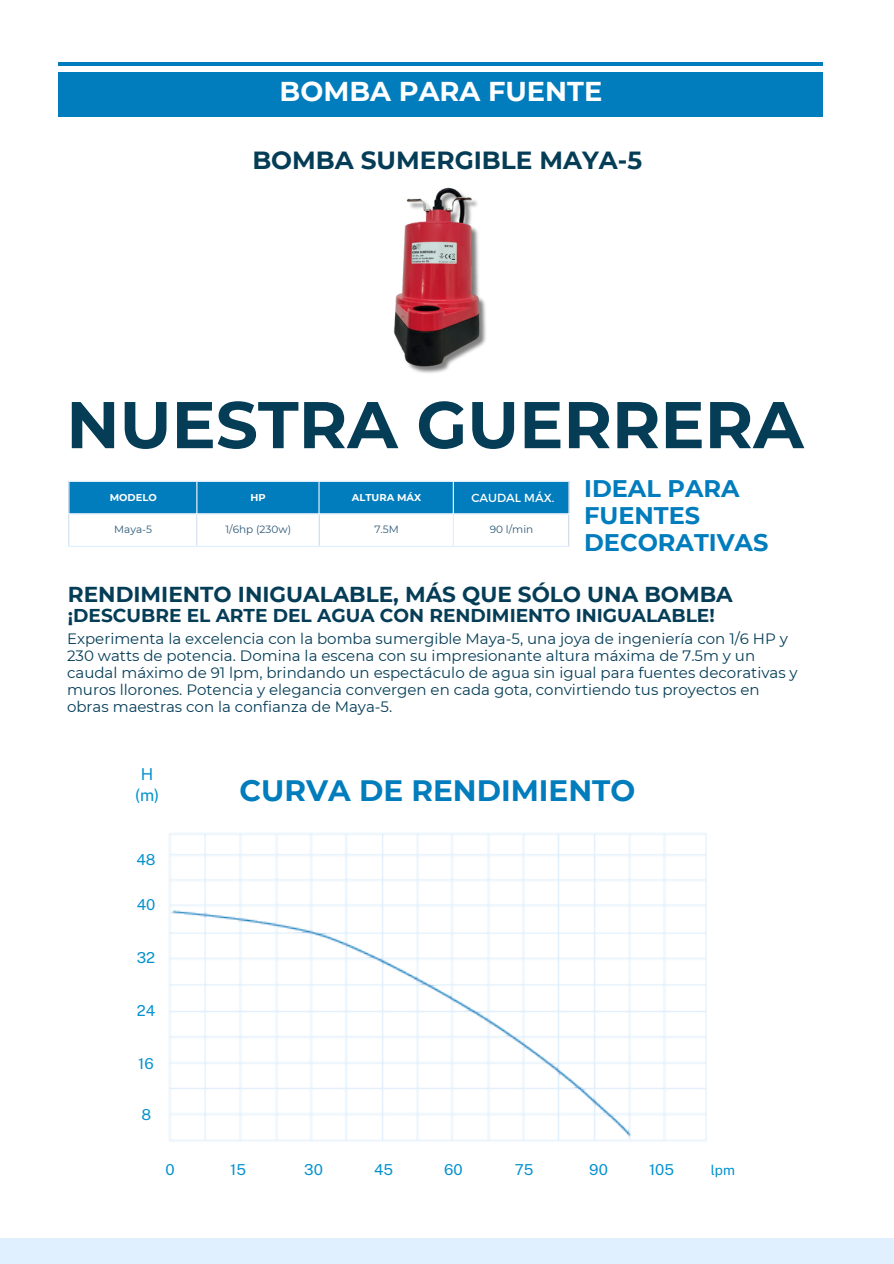
<style>
.page{position:relative;width:894px;height:1264px;background:#fff}
.page>*{position:absolute;margin:0;border:0;box-sizing:border-box;transform-origin:0 0}
.t1{font:700 65.85px "Montserrat";color:#053d57}
.t2{font:700 29.4px "Montserrat";color:#017cbc}
.t3{font:700 27.15px "Montserrat";color:#fff}
.t4{font:700 24.75px "Montserrat";color:#053d57}
.t5{font:700 24px/27px "Montserrat";color:#017cbc}
.t6{font:700 21.6px "Montserrat";color:#053d57}
.t7{font:700 18.6px "Montserrat";color:#053d57}
.t8{font:16.35px/21.9px "Public Sans";color:#0492ce;text-align:center}
.t9{font:15px/16.8px "Montserrat";color:#053d57}
.t10{font:15px "Public Sans";color:#0492ce}
.t11{font:13.8px "Public Sans";color:#0492ce}
.t12{font:11.7px "Montserrat";color:#fff}
.t13{font:10.5px "Montserrat";color:#2c5876}
.t14{font:700 9.9px "Montserrat";color:#fff}
</style>
<div class="page">
<div style="left:0;top:1237px;width:893px;height:26px;background:#e1f0ff"></div>
<div style="left:69px;top:482px;width:499px;height:31px;background:#017cbc"></div>
<hr style="left:68px;top:482px;width:1px;height:64px;background:#e1f0ff">
<hr style="left:196px;top:482px;width:1px;height:64px;background:#e1f0ff">
<hr style="left:318px;top:482px;width:1px;height:64px;background:#e1f0ff">
<hr style="left:452px;top:482px;width:2px;height:64px;background:#e1f0ff">
<hr style="left:568px;top:482px;width:1px;height:64px;background:#e1f0ff">
<hr style="left:68px;top:480px;width:501px;height:2px;background:#e1f0ff">
<hr style="left:68px;top:513px;width:501px;height:1px;background:#e1f0ff">
<hr style="left:68px;top:546px;width:501px;height:1px;background:#e1f0ff">
<div style="left:59px;top:62px;width:763px;height:55px;background:#017cbc"></div>
<div style="left:56px;top:66px;width:781px;height:6px;background:#fff"></div>
<img style="left:393px;top:187px;width:93px;height:186px">
<img style="left:169px;top:833px;width:538px;height:309px">
<h3 class="t3" style="left:279px;top:72px;width:324px">BOMBA PARA FUENTE</h3>
<h3 class="t4" style="left:252px;top:142px;width:391px">BOMBA SUMERGIBLE MAYA-5</h3>
<h1 class="t1" style="left:66px;top:377px;width:738px">NUESTRA GUERRERA</h1>
<p class="t12" style="left:471px;top:490px;width:84px">CAUDAL MÁX.</p>
<p class="t14" style="left:110px;top:490px;width:48px">MODELO</p>
<p class="t14" style="left:250px;top:490px;width:17px">HP</p>
<p class="t14" style="left:352px;top:490px;width:71px">ALTURA MÁX</p>
<p class="t13" style="left:114px;top:522px;width:40px">Maya-5</p>
<p class="t13" style="left:225px;top:522px;width:67px">1/6hp (230w)</p>
<p class="t13" style="left:374px;top:522px;width:26px">7.5M</p>
<p class="t13" style="left:489px;top:522px;width:45px">90 l/min</p>
<h3 class="t5" style="left:584px;top:473px;width:186px">IDEAL PARA<br>FUENTES<br>DECORATIVAS</h3>
<h3 class="t6" style="left:68px;top:578px;width:666px">RENDIMIENTO INIGUALABLE, MÁS QUE SÓLO UNA BOMBA</h3>
<p class="t7" style="left:68px;top:601px;width:648px">¡DESCUBRE EL ARTE DEL AGUA CON RENDIMIENTO INIGUALABLE!</p>
<p class="t9" style="left:67px;top:630px;width:732px">Experimenta la excelencia con la bomba sumergible Maya-5, una joya de ingeniería con 1/6 HP y 230 watts de potencia. Domina la escena con su impresionante altura máxima de 7.5m y un caudal máximo de 91 lpm, brindando un espectáculo de agua sin igual para fuentes decorativas y muros llorones. Potencia y elegancia convergen en cada gota, convirtiendo tus proyectos en obras maestras con la confianza de Maya-5.</p>
<p class="t8" style="left:135px;top:761px;width:26px">H (m)</p>
<h2 class="t2" style="left:239px;top:769px;width:397px">CURVA DE RENDIMIENTO</h2>
<p class="t10" style="left:136px;top:849px;width:21px">48</p>
<p class="t10" style="left:137px;top:894px;width:20px">40</p>
<p class="t10" style="left:137px;top:946px;width:20px">32</p>
<p class="t10" style="left:137px;top:999px;width:20px">24</p>
<p class="t10" style="left:138px;top:1052px;width:17px">16</p>
<p class="t10" style="left:141px;top:1103px;width:11px">8</p>
<p class="t10" style="left:165px;top:1158px;width:11px">0</p>
<p class="t10" style="left:230px;top:1158px;width:17px">15</p>
<p class="t10" style="left:374px;top:1158px;width:21px">45</p>
<p class="t10" style="left:304px;top:1158px;width:20px">30</p>
<p class="t10" style="left:444px;top:1158px;width:20px">60</p>
<p class="t10" style="left:514px;top:1158px;width:20px">75</p>
<p class="t10" style="left:649px;top:1158px;width:26px">105</p>
<p class="t10" style="left:589px;top:1158px;width:20px">90</p>
<p class="t11" style="left:710px;top:1159px;width:26px">lpm</p>
</div>
